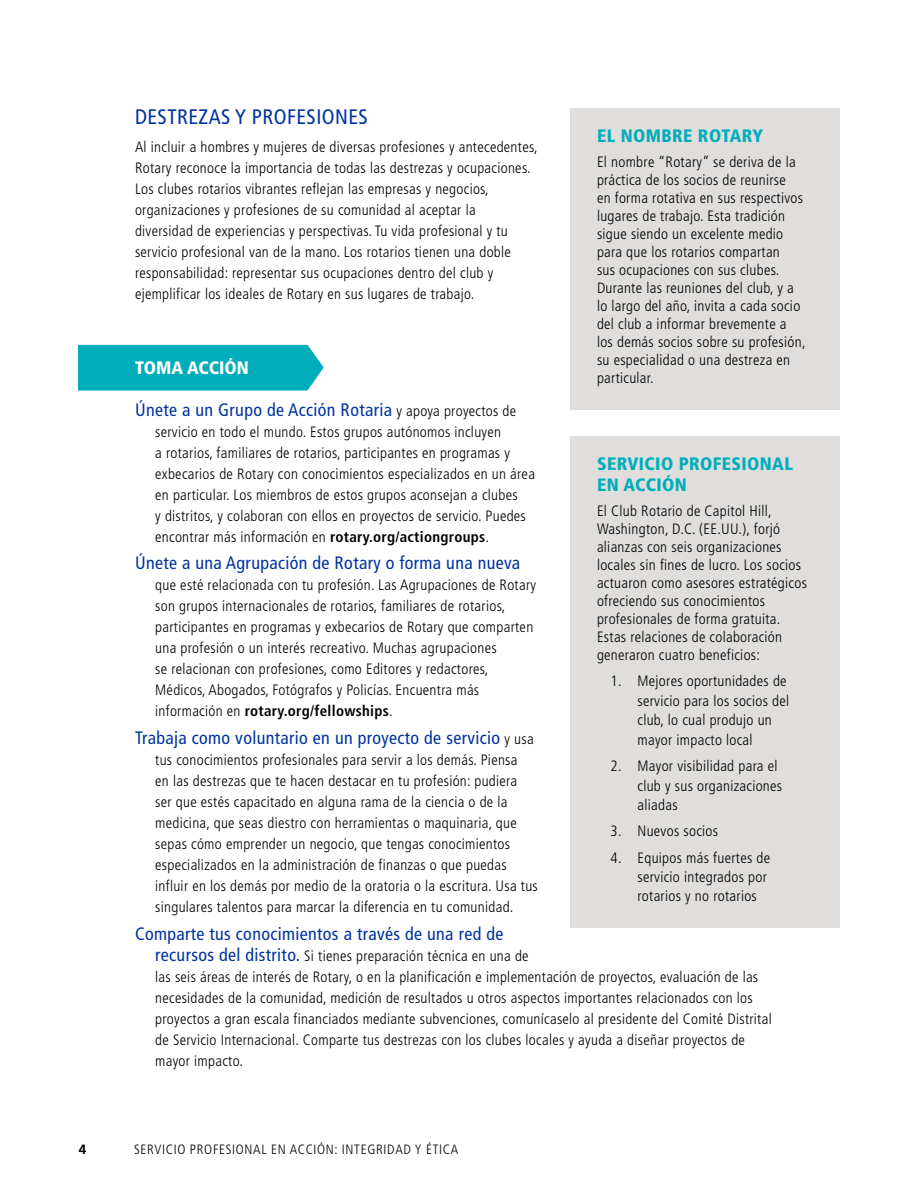
<style>
.page{position:relative;width:918px;height:1188px;background:#fff}
.page>*{position:absolute;margin:0;border:0;box-sizing:border-box;transform-origin:0 0}
.t1{font:condensed 21px "Frutiger LT Std";letter-spacing:.02em;color:#0033a0}
.t2{font:condensed 18px "Frutiger LT Std";letter-spacing:.02em;color:#0033a0}
.t3{font:900 condensed 18px/21px "Frutiger LT Std";letter-spacing:.02em;color:#00adbb}
.t4{font:900 condensed 18px "Frutiger LT Std";color:#fff}
.t5{font:300 condensed 15px/21px "Frutiger LT Std";letter-spacing:.02em;color:#000}
.t6{font:300 condensed 13.5px "Frutiger LT Std";letter-spacing:.05em;color:#000}
.t7{font:700 13.5px "Frutiger LT Std";color:#000}
.s1{font-weight:300;font-size:15px;color:#000}
.s2{font-weight:700}
.s3{font-weight:400;font-size:18px;color:#0033a0}
</style>
<div class="page">
<div style="left:570px;top:436px;width:270px;height:492px;background:#e0dedc"></div>
<div style="left:78px;top:345px;width:246px;height:46px;background:#00adbb"></div>
<div style="left:570px;top:108px;width:270px;height:302px;background:#e0dedc"></div>
<h1 class="t1" style="left:135px;top:104px;width:234px">DESTREZAS Y PROFESIONES</h1>
<p class="t5" style="left:135px;top:136px;width:404px">Al incluir a hombres y mujeres de diversas profesiones y antecedentes, Rotary reconoce la importancia de todas las destrezas y ocupaciones.<br>Los clubes rotarios vibrantes reflejan las empresas y negocios, organizaciones y profesiones de su comunidad al aceptar la<br>diversidad de experiencias y perspectivas. Tu vida profesional y tu servicio profesional van de la mano. Los rotarios tienen una doble responsabilidad: representar sus ocupaciones dentro del club y ejemplificar los ideales de Rotary en sus lugares de trabajo.</p>
<p class="t3" style="left:597px;top:125px;width:168px">EL NOMBRE ROTARY</p>
<p class="t5" style="left:597px;top:153px;width:210px;line-height:18px">El nombre “Rotary” se deriva de la práctica de los socios de reunirse<br>en forma rotativa en sus respectivos lugares de trabajo. Esta tradición sigue siendo un excelente medio para que los rotarios compartan<br>sus ocupaciones con sus clubes.<br>Durante las reuniones del club, y a lo largo del año, invita a cada socio del club a informar brevemente a los demás socios sobre su profesión, su especialidad o una destreza en particular.</p>
<p class="t4" style="left:135px;top:357px;width:115px">TOMA ACCIÓN</p>
<p class="t2" style="left:135px;top:399px;width:383px">Únete a un Grupo de Acción Rotaria <span class="s1">y apoya proyectos de</span></p>
<p class="t5" style="left:155px;top:421px;width:381px">servicio en todo el mundo. Estos grupos autónomos incluyen<br>a rotarios, familiares de rotarios, participantes en programas y exbecarios de Rotary con conocimientos especializados en un área en particular. Los miembros de estos grupos aconsejan a clubes<br>y distritos, y colaboran con ellos en proyectos de servicio. Puedes encontrar más información en <span class="s2">rotary.org/actiongroups</span>.</p>
<p class="t2" style="left:135px;top:553px;width:387px">Únete a una Agrupación de Rotary o forma una nueva</p>
<p class="t5" style="left:155px;top:575px;width:382px">que esté relacionada con tu profesión. Las Agrupaciones de Rotary son grupos internacionales de rotarios, familiares de rotarios, participantes en programas y exbecarios de Rotary que comparten una profesión o un interés recreativo. Muchas agrupaciones<br>se relacionan con profesiones, como Editores y redactores, Médicos, Abogados, Fotógrafos y Policías. Encuentra más información en <span class="s2">rotary.org/fellowships</span>.</p>
<p class="t2" style="left:135px;top:727px;width:400px">Trabaja como voluntario en un proyecto de servicio <span class="s1">y usa</span></p>
<p class="t5" style="left:155px;top:750px;width:384px">tus conocimientos profesionales para servir a los demás. Piensa<br>en las destrezas que te hacen destacar en tu profesión: pudiera<br>ser que estés capacitado en alguna rama de la ciencia o de la medicina, que seas diestro con herramientas o maquinaria, que sepas cómo emprender un negocio, que tengas conocimientos especializados en la administración de finanzas o que puedas influir en los demás por medio de la oratoria o la escritura. Usa tus singulares talentos para marcar la diferencia en tu comunidad.</p>
<p class="t2" style="left:135px;top:923px;width:370px">Comparte tus conocimientos a través de una red de</p>
<p class="t5" style="left:155px;top:945px;width:618px"><span class="s3">recursos del distrito.</span> Si tienes preparación técnica en una de<br>las seis áreas de interés de Rotary, o en la planificación e implementación de proyectos, evaluación de las necesidades de la comunidad, medición de resultados u otros aspectos importantes relacionados con los proyectos a gran escala financiados mediante subvenciones, comunícaselo al presidente del Comité Distrital de Servicio Internacional. Comparte tus destrezas con los clubes locales y ayuda a diseñar proyectos de mayor impacto.</p>
<p class="t3" style="left:597px;top:453px;width:198px">SERVICIO PROFESIONAL<br>EN ACCIÓN</p>
<p class="t5" style="left:597px;top:502px;width:211px;line-height:18px">El Club Rotario de Capitol Hill, Washington, D.C. (EE.UU.), forjó alianzas con seis organizaciones locales sin fines de lucro. Los socios actuaron como asesores estratégicos ofreciendo sus conocimientos profesionales de forma gratuita.<br>Estas relaciones de colaboración generaron cuatro beneficios:</p>
<p class="t5" style="left:638px;top:672px;width:153px;line-height:19.5px;text-indent:-27px">1. Mejores oportunidades de servicio para los socios del club, lo cual produjo un mayor impacto local</p>
<p class="t5" style="left:638px;top:756px;width:146px;line-height:19.5px;text-indent:-27px">2. Mayor visibilidad para el club y sus organizaciones aliadas</p>
<p class="t5" style="left:610px;top:821px;width:109px">3. Nuevos socios</p>
<p class="t5" style="left:638px;top:848px;width:134px;line-height:19.5px;text-indent:-27px">4. Equipos más fuertes de servicio integrados por rotarios y no rotarios</p>
<p class="t7" style="left:79px;top:1142px;width:9px">4</p>
<p class="t6" style="left:134px;top:1142px;width:326px">SERVICIO PROFESIONAL EN ACCIÓN: INTEGRIDAD Y ÉTICA</p>
</div>
